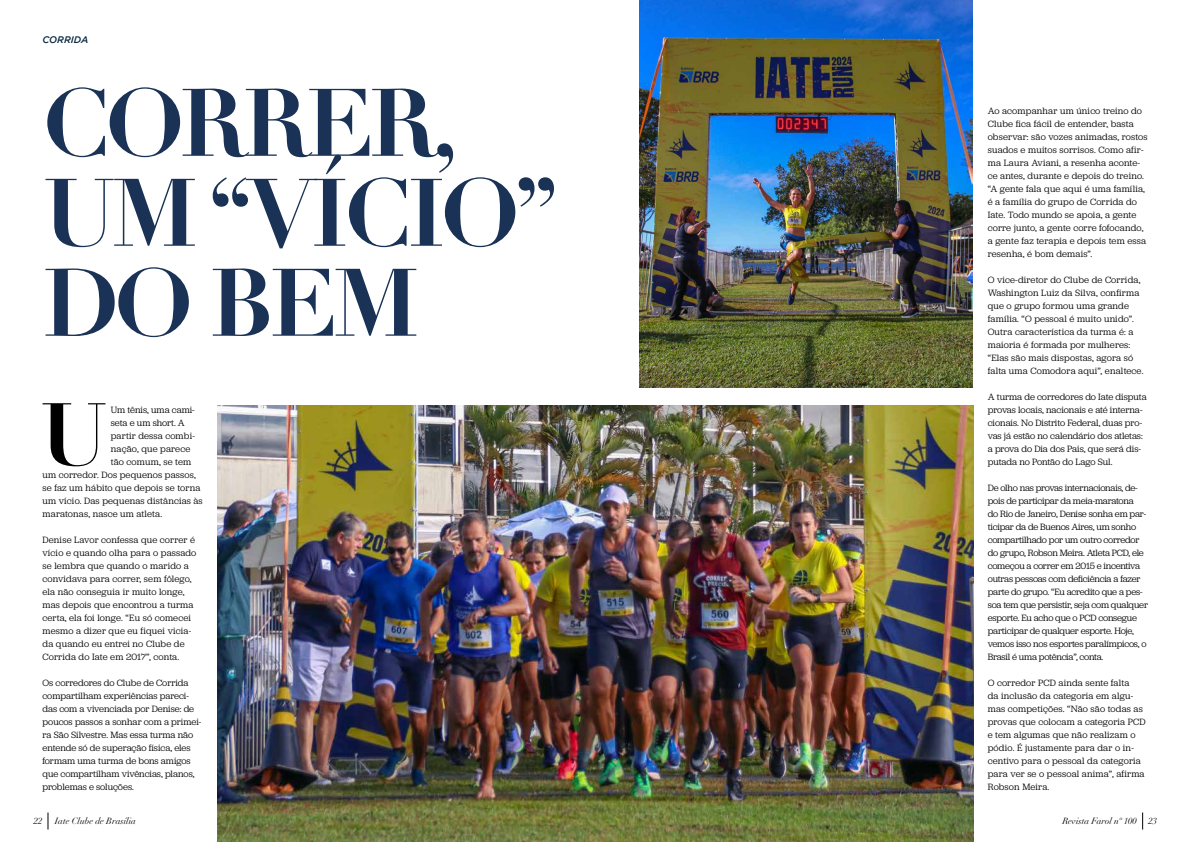
<style>
.page{position:relative;width:1191px;height:842px;background:#fff}
.page>*{position:absolute;margin:0;border:0;box-sizing:border-box;transform-origin:0 0}
.t1{font:700 94px/90px "Didot LT Pro";letter-spacing:-.05em;color:#193256}
.t2{font:700 86.9px "Didot LT Pro";color:#000}
.t3{font:9.5px/13px "Jubilat";letter-spacing:.005em;color:#000}
.t4{font:9.5px/13px "Jubilat";letter-spacing:-.02em;color:#000}
.t5{font:italic 500 9.5px "Gotham";color:#042440}
.t6{font:italic 9px "Didot LT Pro";color:#000}
</style>
<div class="page">
<img style="left:217px;top:405px;width:756px;height:437px">
<img style="left:639px;top:0;width:333px;height:387px">
<svg style="left:1142px;top:812px;width:1px;height:17px"></svg>
<svg style="left:48px;top:812px;width:1px;height:17px"></svg>
<p class="t5" style="left:43px;top:34px;width:47px">CORRIDA</p>
<h1 class="t1" style="left:43px;top:79px;width:517px">CORRER,<br>UM “VÍCIO”<br>DO BEM</h1>
<h2 class="t2" style="left:40px;top:381px;width:69px">U</h2>
<p class="t3" style="left:111px;top:403px;width:85px">Um tênis, uma cami-</p>
<p class="t3" style="left:111px;top:416px;width:76px">seta e um short. A</p>
<p class="t3" style="left:111px;top:429px;width:85px">partir dessa combi-</p>
<p class="t3" style="left:111px;top:442px;width:81px">nação, que parece</p>
<p class="t3" style="left:111px;top:455px;width:82px">tão comum, se tem</p>
<p class="t3" style="left:43px;top:468px;width:155px">um corredor. Dos pequenos passos,</p>
<p class="t3" style="left:43px;top:481px;width:159px">se faz um hábito que depois se torna</p>
<p class="t3" style="left:43px;top:494px;width:162px">um vício. Das pequenas distâncias às</p>
<p class="t3" style="left:43px;top:507px;width:121px">maratonas, nasce um atleta.</p>
<p class="t3" style="left:43px;top:533px;width:155px">Denise Lavor confessa que correr é vício e quando olha para o passado se lembra que quando o marido a convidava para correr, sem fôlego, ela não conseguia ir muito longe, mas depois que encontrou a turma certa, ela foi longe. “Eu só comecei mesmo a dizer que eu fiquei vicia&shy;da quando eu entrei no Clube de<br>Corrida do Iate em 2017”, conta.</p>
<p class="t3" style="left:43px;top:676px;width:160px">Os corredores do Clube de Corrida compartilham experiências pareci&shy;das com a vivenciada por Denise: de poucos passos a sonhar com a primei&shy;ra São Silvestre. Mas essa turma não entende só de superação física, eles formam uma turma de bons amigos que compartilham vivências, planos, problemas e soluções.</p>
<p class="t3" style="left:987px;top:104px;width:161px">Ao acompanhar um único treino do Clube fica fácil de entender, basta observar: são vozes animadas, rostos suados e muitos sorrisos. Como afir&shy;ma Laura Aviani, a resenha aconte&shy;ce antes, durante e depois do treino. “A gente fala que aqui é uma família, é a família do grupo de Corrida do Iate. Todo mundo se apoia, a gente corre junto, a gente corre fofocando, a gente faz terapia e depois tem essa resenha, é bom demais”.</p>
<p class="t3" style="left:987px;top:273px;width:157px">O vice-diretor do Clube de Corrida, Washington Luiz da Silva, confirma que o grupo formou uma grande família. “O pessoal é muito unido”.<br>Outra característica da turma é: a maioria é formada por mulheres: “Elas são mais dispostas, agora só falta uma Comodora aqui”, enaltece.</p>
<p class="t3" style="left:987px;top:390px;width:160px">A turma de corredores do Iate disputa provas locais, nacionais e até interna&shy;cionais. No Distrito Federal, duas pro&shy;vas já estão no calendário dos atletas: a prova do Dia dos Pais, que será dis&shy;putada no Pontão do Lago Sul.</p>
<p class="t4" style="left:987px;top:481px;width:162px">De olho nas provas internacionais, de&shy;pois de participar da meia-maratona<br>do Rio de Janeiro, Denise sonha em par&shy;ticipar da de Buenos Aires, um sonho compartilhado por um outro corredor do grupo, Robson Meira. Atleta PCD, ele começou a correr em 2015 e incentiva outras pessoas com deficiência a fazer parte do grupo. “Eu acredito que a pes&shy;soa tem que persistir, seja com qualquer esporte. Eu acho que o PCD consegue participar de qualquer esporte. Hoje, vemos isso nos esportes paralímpicos, o Brasil é uma potência”, conta.</p>
<p class="t3" style="left:987px;top:676px;width:159px">O corredor PCD ainda sente falta<br>da inclusão da categoria em algu&shy;mas competições. “Não são todas as provas que colocam a categoria PCD e tem algumas que não realizam o pódio. É justamente para dar o in&shy;centivo para o pessoal da categoria para ver se o pessoal anima”, afirma<br>Robson Meira.</p>
<p class="t6" style="left:34px;top:815px;width:10px">22</p>
<p class="t6" style="left:55px;top:815px;width:83px">Iate Clube de Brasília</p>
<p class="t6" style="left:1062px;top:815px;width:76px">Revista Farol nº 100</p>
<p class="t6" style="left:1148px;top:815px;width:10px">23</p>
</div>
